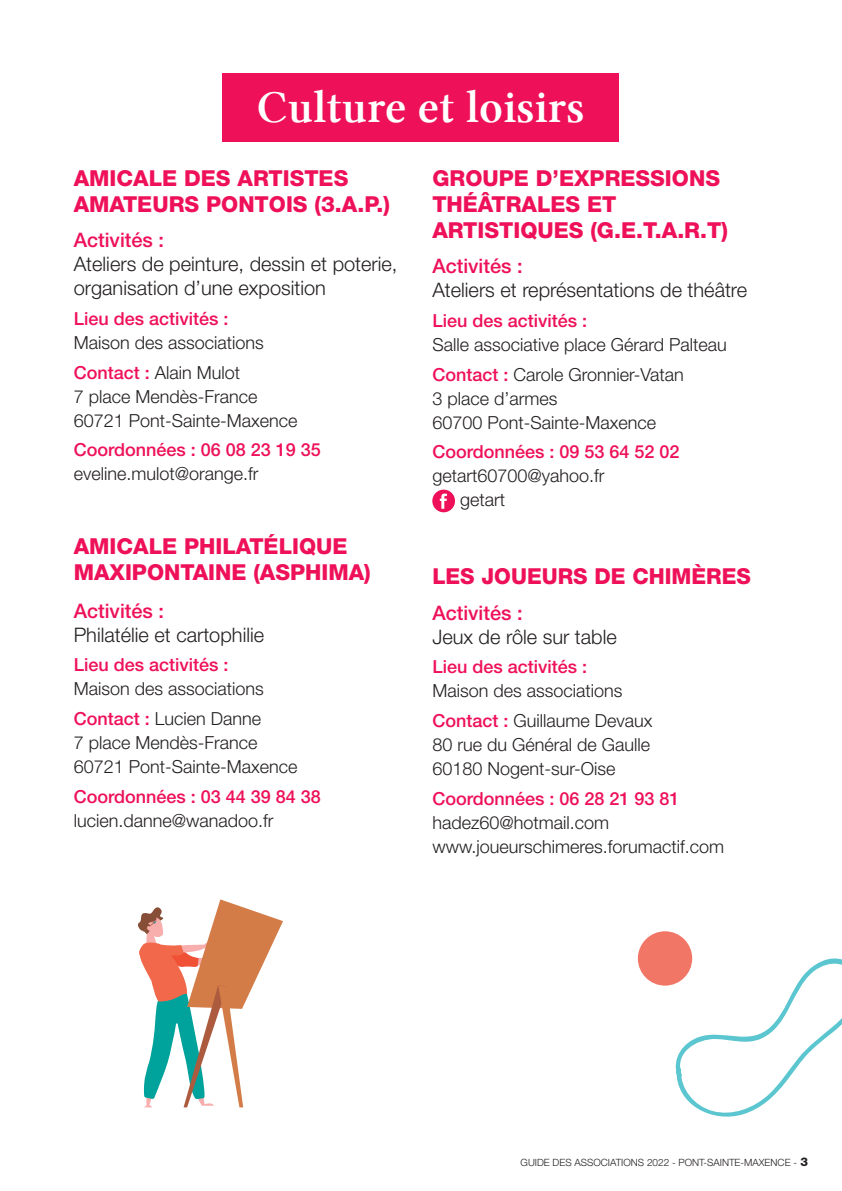
<style>
.page{position:relative;width:842px;height:1191px;background:#fff}
.page>*{position:absolute;margin:0;border:0;box-sizing:border-box;transform-origin:0 0}
.t1{font:46px "Lin Libertine Z";color:#fff}
.t2{font:800 22px/26px "Helvetica Neue LT Std";color:#ee1059}
.t3{font:300 20px/24px "Helvetica Neue LT Std";color:#231f20}
.t4{font:500 20px "Helvetica Neue LT Std";color:#ee1059}
.t5{font:300 18px/24px "Helvetica Neue LT Std";color:#231f20}
.t6{font:500 18px "Helvetica Neue LT Std";color:#ee1059}
.t7{font:300 10px "Helvetica Neue LT Std";color:#231f20}
.s1{font-weight:500;color:#ee1059}
.s2{font-weight:800;font-size:12px}
</style>
<div class="page">
<div style="left:432px;top:489px;width:23px;height:23px;background:#ee1059;border-radius:50%"></div>
<svg style="left:440px;top:493px;width:7px;height:16px"></svg>
<div style="left:223px;top:74px;width:396px;height:68px;background:#ee1059"></div>
<svg style="left:138px;top:899px;width:145px;height:208px"></svg>
<svg style="left:671px;top:956px;width:171px;height:161px"></svg>
<div style="left:638px;top:931px;width:54px;height:54px;background:#f27666;border-radius:50%"></div>
<h1 class="t1" style="left:257px;top:81px;width:329px">Culture et loisirs</h1>
<p class="t2" style="left:74px;top:165px;width:318px">AMICALE DES ARTISTES<br>AMATEURS PONTOIS (3.A.P.)</p>
<p class="t4" style="left:74px;top:228px;width:92px">Activités :</p>
<p class="t3" style="left:74px;top:252px;width:325px">Ateliers de peinture, dessin et poterie, organisation d’une exposition</p>
<p class="t6" style="left:74px;top:308px;width:156px">Lieu des activités :</p>
<p class="t5" style="left:74px;top:327px;width:192px;line-height:29.6px">Maison des associations<br><span class="s1">Contact :</span> Alain Mulot</p>
<p class="t5" style="left:74px;top:384px;width:225px">7 place Mendès-France<br>60721 Pont-Sainte-Maxence</p>
<p class="t6" style="left:74px;top:439px;width:249px">Coordonnées : 06 08 23 19 35</p>
<p class="t5" style="left:74px;top:461px;width:186px">eveline.mulot@orange.fr</p>
<p class="t2" style="left:74px;top:533px;width:299px">AMICALE PHILATÉLIQUE<br>MAXIPONTAINE (ASPHIMA)</p>
<p class="t4" style="left:74px;top:598px;width:92px">Activités :</p>
<p class="t3" style="left:74px;top:622px;width:192px">Philatélie et cartophilie</p>
<p class="t6" style="left:74px;top:654px;width:156px">Lieu des activités :</p>
<p class="t5" style="left:74px;top:674px;width:192px;line-height:29.6px">Maison des associations<br><span class="s1">Contact :</span> Lucien Danne</p>
<p class="t5" style="left:74px;top:730px;width:225px">7 place Mendès-France<br>60721 Pont-Sainte-Maxence</p>
<p class="t6" style="left:74px;top:785px;width:249px">Coordonnées : 03 44 39 84 38</p>
<p class="t5" style="left:74px;top:808px;width:201px">lucien.danne@wanadoo.fr</p>
<p class="t2" style="left:432px;top:165px;width:297px">GROUPE D’EXPRESSIONS<br>THÉÂTRALES ET<br>ARTISTIQUES (G.E.T.A.R.T)</p>
<p class="t4" style="left:432px;top:254px;width:92px">Activités :</p>
<p class="t3" style="left:432px;top:278px;width:316px">Ateliers et représentations de théâtre</p>
<p class="t6" style="left:432px;top:310px;width:156px">Lieu des activités :</p>
<p class="t5" style="left:432px;top:329px;width:296px;line-height:29.6px">Salle associative place Gérard Palteau<br><span class="s1">Contact :</span> Carole Gronnier-Vatan</p>
<p class="t5" style="left:432px;top:386px;width:225px">3 place d’armes<br>60700 Pont-Sainte-Maxence</p>
<p class="t6" style="left:432px;top:441px;width:249px">Coordonnées : 09 53 64 52 02</p>
<p class="t5" style="left:460px;top:463px;width:146px;text-indent:-28px">getart60700@yahoo.fr getart</p>
<p class="t2" style="left:432px;top:563px;width:320px">LES JOUEURS DE CHIMÈRES</p>
<p class="t4" style="left:432px;top:600px;width:92px">Activités :</p>
<p class="t3" style="left:432px;top:624px;width:186px">Jeux de rôle sur table</p>
<p class="t6" style="left:432px;top:656px;width:156px">Lieu des activités :</p>
<p class="t5" style="left:432px;top:676px;width:222px;line-height:29.6px">Maison des associations<br><span class="s1">Contact :</span> Guillaume Devaux</p>
<p class="t5" style="left:432px;top:732px;width:219px">80 rue du Général de Gaulle<br>60180 Nogent-sur-Oise</p>
<p class="t6" style="left:432px;top:787px;width:249px">Coordonnées : 06 28 21 93 81</p>
<p class="t5" style="left:432px;top:810px;width:293px">hadez60@hotmail.com www.joueurschimeres.forumactif.com</p>
<p class="t7" style="left:521px;top:1155px;width:289px">GUIDE DES ASSOCIATIONS 2022 - PONT-SAINTE-MAXENCE - <span class="s2">3</span></p>
</div>
